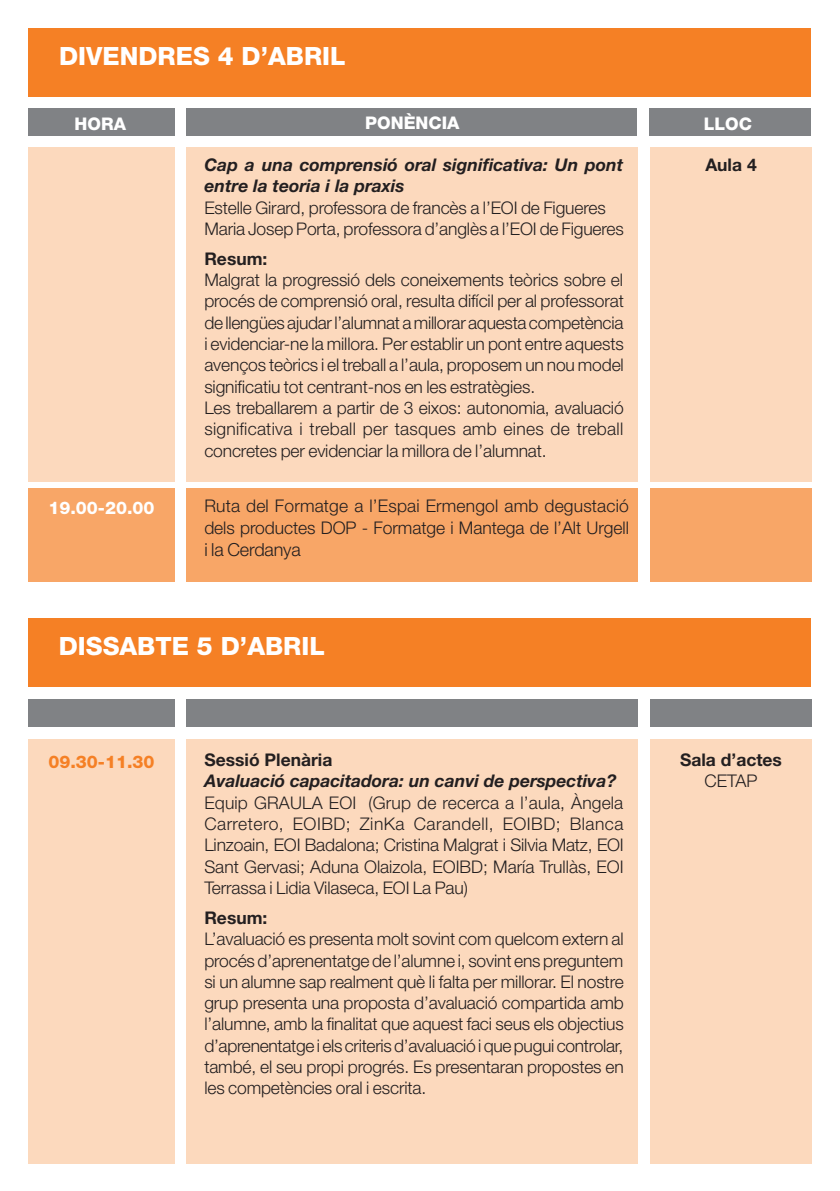
<style>
.page{position:relative;width:840px;height:1191px;background:#fff}
.page>*{position:absolute;margin:0;border:0;box-sizing:border-box;transform-origin:0 0}
.t1{font:800 25.2px "Helvetica Neue LT";color:#fff}
.BASE{font:300 18px "Helvetica Neue LT";letter-spacing:-.01em;color:#231f20}
.BASE-2{font:300 17.4px/21.2px "Helvetica Neue LT";letter-spacing:-.01em;color:#231f20;text-align:justify}
.t2{font:italic 700 17.4px/21.4px "Helvetica Neue LT";color:#231f20}
.t3{font:700 17.4px/21px "Helvetica Neue LT";color:#231f20;text-align:center}
.t4{font:800 17.4px "Helvetica Neue LT";color:#fff}
.t5{font:800 17.4px "Helvetica Neue LT";color:#f58025}
.s1{font-weight:300}
</style>
<div class="page">
<div style="left:28px;top:28px;width:782px;height:69px;background:#f58025"></div>
<div style="left:28px;top:108px;width:146px;height:28px;background:#808285"></div>
<div style="left:648px;top:108px;width:162px;height:28px;background:#808285"></div>
<div style="left:186px;top:108px;width:450px;height:28px;background:#808285"></div>
<div style="left:649px;top:147px;width:162px;height:335px;background:#fcd9bd"></div>
<div style="left:187px;top:147px;width:450px;height:335px;background:#fcd9bd"></div>
<div style="left:28px;top:489px;width:146px;height:93px;background:#f8a667"></div>
<div style="left:649px;top:489px;width:162px;height:93px;background:#f8a667"></div>
<div style="left:187px;top:489px;width:450px;height:93px;background:#f8a667"></div>
<div style="left:28px;top:699px;width:146px;height:27px;background:#808285"></div>
<div style="left:649px;top:699px;width:162px;height:27px;background:#808285"></div>
<div style="left:187px;top:699px;width:450px;height:27px;background:#808285"></div>
<div style="left:28px;top:739px;width:146px;height:424px;background:#fcd9bd"></div>
<div style="left:649px;top:739px;width:162px;height:424px;background:#fcd9bd"></div>
<div style="left:187px;top:739px;width:450px;height:424px;background:#fcd9bd"></div>
<div style="left:28px;top:147px;width:147px;height:335px;background:#fcd9bd"></div>
<div style="left:28px;top:618px;width:782px;height:69px;background:#f58025"></div>
<p class="t1" style="left:59px;top:41px;width:288px">DIVENDRES 4 D’ABRIL</p>
<p class="t4" style="left:75px;top:113px;width:53px">HORA</p>
<p class="t4" style="left:365px;top:113px;width:96px">PONÈNCIA</p>
<p class="t4" style="left:703px;top:113px;width:50px">LLOC</p>
<p class="t2" style="left:204px;top:154px;width:420px">Cap a una comprensió oral significativa: Un pont entre la teoria i la praxis</p>
<p class="BASE-2" style="left:204px;top:196px;width:402px">Estelle Girard, professora de francès a l’EOI de Figueres</p>
<p class="BASE-2" style="left:204px;top:218px;width:420px">Maria Josep Porta, professora d’anglès a l’EOI de Figueres</p>
<p class="t3" style="left:204px;top:248px;width:64px">Resum:</p>
<p class="BASE-2" style="left:204px;top:269px;width:421px">Malgrat la progressió dels coneixements teòrics sobre el procés de comprensió oral, resulta difícil per al professorat de llengües ajudar l’alumnat a millorar aquesta competència i evidenciar-ne la millora. Per establir un pont entre aquests avenços teòrics i el treball a l’aula, proposem un nou model significatiu tot centrant-nos en les estratègies.</p>
<p class="BASE-2" style="left:204px;top:397px;width:420px">Les treballarem a partir de 3 eixos: autonomia, avaluació significativa i treball per tasques amb eines de treball concretes per evidenciar la millora de l’alumnat.</p>
<p class="t3" style="left:705px;top:154px;width:53px">Aula 4</p>
<p class="t4" style="left:48px;top:497px;width:108px">19.00-20.00</p>
<p class="BASE-2" style="left:204px;top:495px;width:426px">Ruta del Formatge a l’Espai Ermengol amb degustació dels productes DOP - Formatge i Mantega de l’Alt Urgell</p>
<p class="BASE" style="left:204px;top:538px;width:98px">i la Cerdanya</p>
<p class="t1" style="left:59px;top:630px;width:267px">DISSABTE 5 D’ABRIL</p>
<p class="t5" style="left:48px;top:751px;width:108px">09.30-11.30</p>
<p class="t3" style="left:204px;top:749px;width:129px">Sessió Plenària</p>
<p class="t2" style="left:204px;top:770px;width:413px">Avaluació capacitadora: un canvi de perspectiva?</p>
<p class="BASE-2" style="left:204px;top:791px;width:421px">Equip GRAULA EOI (Grup de recerca a l’aula, Àngela Carretero, EOIBD; ZinKa Carandell, EOIBD; Blanca Linzoain, EOI Badalona; Cristina Malgrat i Silvia Matz, EOI Sant Gervasi; Aduna Olaizola, EOIBD; María Trullàs, EOI Terrassa i Lidia Vilaseca, EOI La Pau)</p>
<p class="t3" style="left:204px;top:906px;width:64px">Resum:</p>
<p class="BASE-2" style="left:204px;top:928px;width:420px">L’avaluació es presenta molt sovint com quelcom extern al procés d’aprenentatge de l’alumne i, sovint ens preguntem si un alumne sap realment què li falta per millorar. El nostre grup presenta una proposta d’avaluació compartida amb l’alumne, amb la finalitat que aquest faci seus els objectius d’aprenentatge i els criteris d’avaluació i que pugui controlar, també, el seu propi progrés. Es presentaran propostes en les competències oral i escrita.</p>
<p class="t3" style="left:679px;top:749px;width:103px">Sala d’actes<br><span class="s1">CETAP</span></p>
</div>
